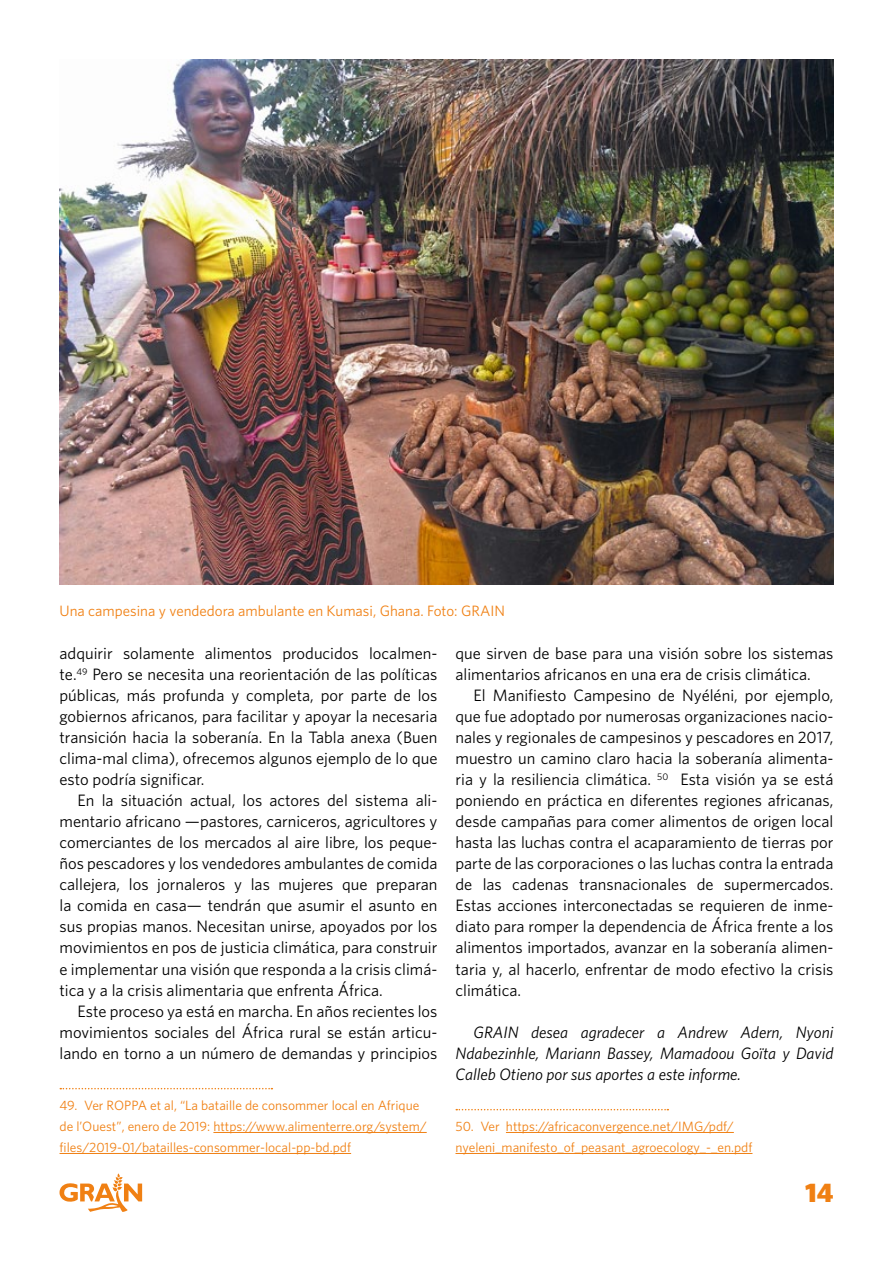
<style>
.page{position:relative;width:893px;height:1263px;background:#fff}
.page>*{position:absolute;margin:0;border:0;box-sizing:border-box;transform-origin:0 0}
.t1{font:900 27px "Whitney";color:#f08013}
.Footnote{font:16.5px/21px "Whitney";color:#000;text-align:justify}
.t2{font:italic 16.5px/21px "Whitney";color:#000;text-align:justify}
.Photo_caption{font:15px "Whitney";color:#f08013}
.Footnote-2{font:13.5px/21px "Whitney";color:#f08013}
</style>
<div class="page">
<svg style="left:60px;top:1173px;width:82px;height:39px"></svg>
<svg style="left:60px;top:1088px;width:212px;height:1px"></svg>
<hr style="left:213px;top:1132px;width:214px;height:1px;background:#f08013">
<hr style="left:60px;top:1153px;width:291px;height:1px;background:#f08013">
<svg style="left:456px;top:1109px;width:212px;height:1px"></svg>
<hr style="left:506px;top:1132px;width:228px;height:1px;background:#f08013">
<hr style="left:455px;top:1153px;width:297px;height:1px;background:#f08013">
<img style="left:60px;top:60px;width:773px;height:525px">
<p class="Photo_caption" style="left:60px;top:602px;width:447px">Una campesina y vendedora ambulante en Kumasi, Ghana. Foto: GRAIN</p>
<p class="Footnote" style="left:60px;top:643px;width:379px">adquirir solamente alimentos producidos localmen&shy;te.<sup>49</sup> Pero se necesita una reorientación de las políticas públicas, más profunda y completa, por parte de los gobiernos africanos, para facilitar y apoyar la necesaria transición hacia la soberanía. En la Tabla anexa (Buen clima-mal clima), ofrecemos algunos ejemplo de lo que esto podría significar.</p>
<p class="Footnote" style="left:60px;top:790px;width:379px;text-indent:18px">En la situación actual, los actores del sistema ali&shy;mentario africano —pastores, carniceros, agricultores y comerciantes de los mercados al aire libre, los peque&shy;ños pescadores y los vendedores ambulantes de comida callejera, los jornaleros y las mujeres que preparan la comida en casa— tendrán que asumir el asunto en sus propias manos. Necesitan unirse, apoyados por los movimientos en pos de justicia climática, para construir e implementar una visión que responda a la crisis climá&shy;tica y a la crisis alimentaria que enfrenta África.</p>
<p class="Footnote" style="left:60px;top:1000px;width:379px;text-indent:18px">Este proceso ya está en marcha. En años recientes los movimientos sociales del África rural se están articu&shy;lando en torno a un número de demandas y principios</p>
<p class="Footnote-2" style="left:60px;top:1094px;width:369px">49. Ver ROPPA et al, “La bataille de consommer local en Afrique de l’Ouest”, enero de 2019: https://www.alimenterre.org/system/ files/2019-01/batailles-consommer-local-pp-bd.pdf</p>
<p class="Footnote" style="left:455px;top:643px;width:379px">que sirven de base para una visión sobre los sistemas alimentarios africanos en una era de crisis climática.</p>
<p class="Footnote" style="left:455px;top:685px;width:379px;text-indent:18px">El Manifiesto Campesino de Nyéléni, por ejemplo, que fue adoptado por numerosas organizaciones nacio&shy;nales y regionales de campesinos y pescadores en 2017, muestro un camino claro hacia la soberanía alimenta&shy;ria y la resiliencia climática. <sup>50</sup> Esta visión ya se está poniendo en práctica en diferentes regiones africanas, desde campañas para comer alimentos de origen local hasta las luchas contra el acaparamiento de tierras por parte de las corporaciones o las luchas contra la entrada de las cadenas transnacionales de supermercados.<br>Estas acciones interconectadas se requieren de inme&shy;diato para romper la dependencia de África frente a los alimentos importados, avanzar en la soberanía alimen&shy;taria y, al hacerlo, enfrentar de modo efectivo la crisis climática.</p>
<p class="t2" style="left:455px;top:1021px;width:379px;text-indent:18px">GRAIN desea agradecer a Andrew Adern, Nyoni Ndabezinhle, Mariann Bassey, Mamadoou Goïta y David Calleb Otieno por sus aportes a este informe.</p>
<p class="Footnote-2" style="left:455px;top:1115px;width:298px">50. Ver https://africaconvergence.net/IMG/pdf/ nyeleni_manifesto_of_peasant_agroecology_-_en.pdf</p>
<h1 class="t1" style="left:805px;top:1176px;width:30px">14</h1>
</div>
